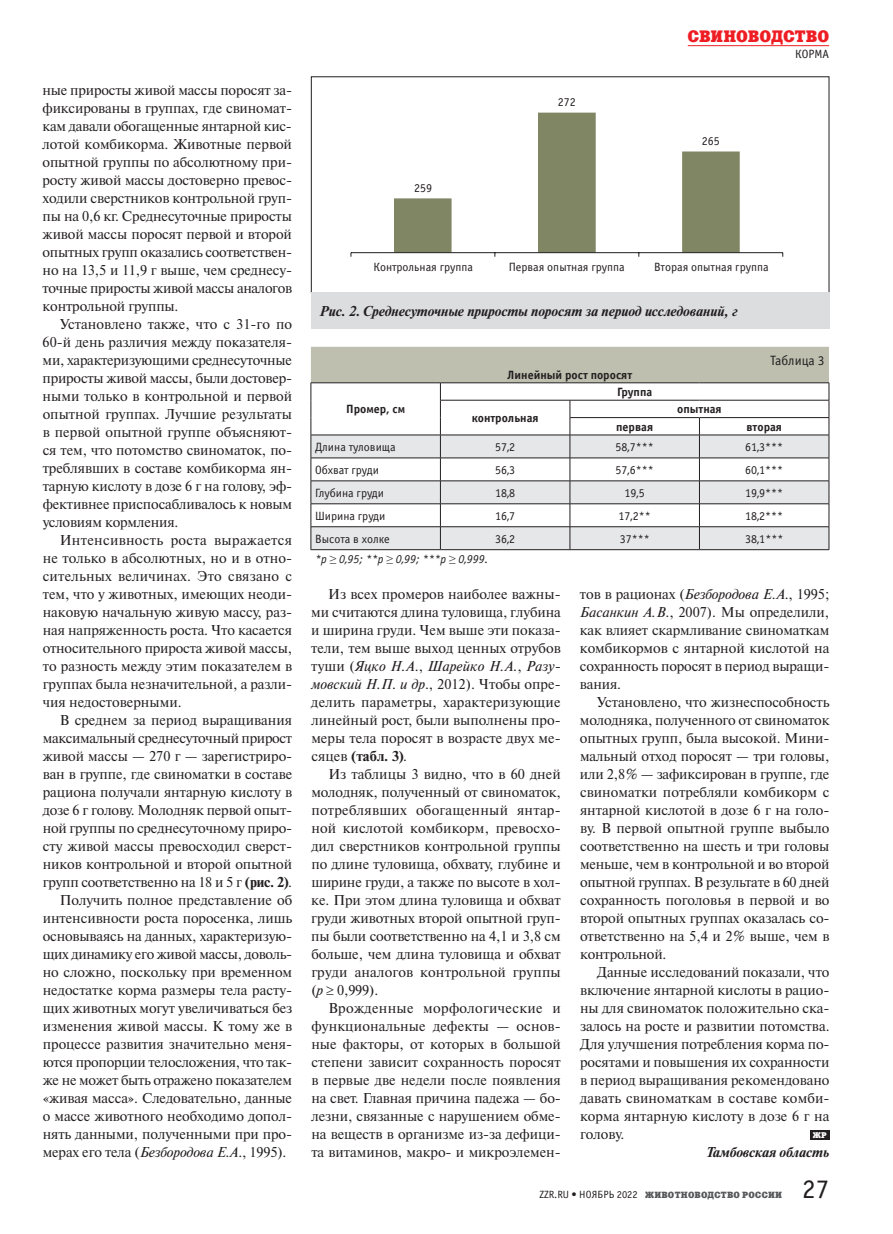
<style>
.page{position:relative;width:893px;height:1234px;background:#fff}
.page>*{position:absolute;margin:0;border:0;box-sizing:border-box;transform-origin:0 0}
.t1{font:27px "Officina Sans C";color:#231f20}
.t2{font:16.5px "Xenia C";letter-spacing:.005em;color:#ee1d23}
.t3{font:14.25px/18px "Newton C";letter-spacing:-.005em;color:#231f20;text-align:justify}
.t4{font:italic 700 14.25px "Newton C";letter-spacing:-.01em;color:#231f20}
.t5{font:14.25px "Newton C";letter-spacing:-.025em;color:#231f20}
.t6{font:13.5px "Officina Sans C";color:#231f20}
.t7{font:12px "Officina Sans C";color:#231f20}
.t8{font:700 12px "Officina Sans C";color:#231f20}
.t9{font:italic 12px "Officina Sans C";color:#231f20}
.t10{font:9px "Xenia C";letter-spacing:.025em;color:#57585a}
.t11{font:8.25px "Xenia C";color:#fff}
.s1{font-weight:700}
.s2{font-style:italic}
.s3{font-family:"Times New Roman";font-style:normal}
.s4{font-family:"Officina Sans C";font-size:10.5px;color:#231f20}
</style>
<div class="page">
<hr style="left:688px;top:45px;width:141px;height:1px;background:#ee1d23">
<div style="left:810px;top:1129px;width:19px;height:10px;background:#231f20"></div>
<svg style="left:311px;top:550px;width:518px;height:1px"></svg>
<hr style="left:311px;top:549px;width:129px;height:1px;background:#231f20">
<hr style="left:440px;top:549px;width:130px;height:1px;background:#231f20">
<hr style="left:570px;top:549px;width:129px;height:1px;background:#231f20">
<svg style="left:311px;top:347px;width:519px;height:202px"></svg>
<hr style="left:699px;top:549px;width:130px;height:1px;background:#231f20">
<div style="left:311px;top:293px;width:518px;height:36px;background:#dcdddf"></div>
<svg style="left:394px;top:113px;width:346px;height:139px"></svg>
<hr style="left:351px;top:252px;width:432px;height:1px;background:#231f20">
<p class="t3" style="left:43px;top:81px;width:251px">ные приросты живой массы поросят за&shy;фиксированы в группах, где свиномат&shy;кам давали обогащенные янтарной кис&shy;лотой комбикорма. Животные первой опытной группы по абсолютному при&shy;росту живой массы достоверно превос&shy;ходили сверстников контрольной груп&shy;пы на 0,6 кг. Среднесуточные приросты живой массы поросят первой и второй опытных групп оказались соответствен&shy;но на 13,5 и 11,9 г выше, чем среднесу&shy;точные приросты живой массы аналогов контрольной группы.</p>
<p class="t3" style="left:43px;top:315px;width:251px;text-indent:17px">Установлено также, что с 31‑го по 60‑й день различия между показателя&shy;ми, характеризующими среднесуточные приросты живой массы, были достовер&shy;ными только в контрольной и первой опытной группах. Лучшие результаты в первой опытной группе объясняют&shy;ся тем, что потомство свиноматок, по&shy;треблявших в составе комбикорма ян&shy;тарную кислоту в дозе 6 г на голову, эф&shy;фективнее приспосабливалось к новым условиям кормления.</p>
<p class="t3" style="left:43px;top:531px;width:251px;text-indent:17px">Интенсивность роста выражается не только в абсолютных, но и в отно&shy;сительных величинах. Это связано с тем, что у животных, имеющих неоди&shy;наковую начальную живую массу, раз&shy;ная напряженность роста. Что касается относительного прироста живой массы, то разность между этим показателем в группах была незначительной, а разли&shy;чия недостоверными.</p>
<p class="t3" style="left:60px;top:711px;width:234px">В среднем за период выращивания</p>
<p class="t5" style="left:43px;top:730px;width:251px">максимальный среднесуточный прирост</p>
<p class="t3" style="left:43px;top:747px;width:251px">живой массы — 270 г — зарегистриро-</p>
<p class="t3" style="left:43px;top:765px;width:251px">ван в группе, где свиноматки в составе</p>
<p class="t3" style="left:43px;top:783px;width:251px">рациона получали янтарную кислоту в</p>
<p class="t3" style="left:43px;top:801px;width:251px">дозе 6 г голову. Молодняк первой опыт-</p>
<p class="t3" style="left:43px;top:819px;width:251px">ной группы по среднесуточному приро-</p>
<p class="t3" style="left:43px;top:837px;width:251px">сту живой массы превосходил сверст-</p>
<p class="t3" style="left:43px;top:855px;width:251px">ников контрольной и второй опытной</p>
<p class="t3" style="left:43px;top:873px;width:251px">групп соответственно на 18 и 5 г <span class="s1">(рис. 2)</span>.</p>
<p class="t3" style="left:60px;top:891px;width:234px">Получить полное представление об</p>
<p class="t3" style="left:43px;top:909px;width:251px">интенсивности роста поросенка, лишь</p>
<p class="t3" style="left:43px;top:927px;width:249px">основываясь на данных, характеризую-</p>
<p class="t5" style="left:43px;top:946px;width:251px">щих динамику его живой массы, доволь-</p>
<p class="t3" style="left:43px;top:963px;width:251px">но сложно, поскольку при временном</p>
<p class="t3" style="left:43px;top:981px;width:251px">недостатке корма размеры тела расту-</p>
<p class="t3" style="left:43px;top:999px;width:251px">щих животных могут увеличиваться без</p>
<p class="t3" style="left:43px;top:1017px;width:251px">изменения живой массы. К тому же в</p>
<p class="t3" style="left:43px;top:1035px;width:251px">процессе развития значительно меня-</p>
<p class="t3" style="left:43px;top:1053px;width:251px">ются пропорции телосложения, что так-</p>
<p class="t3" style="left:43px;top:1071px;width:251px">же не может быть отражено показателем</p>
<p class="t3" style="left:43px;top:1089px;width:251px">«живая масса». Следовательно, данные</p>
<p class="t3" style="left:43px;top:1107px;width:251px">о массе животного необходимо допол-</p>
<p class="t3" style="left:43px;top:1125px;width:251px">нять данными, полученными при про-</p>
<p class="t3" style="left:43px;top:1143px;width:245px">мерах его тела (<span class="s2">Безбородова Е.А</span>., 1995).</p>
<p class="t7" style="left:414px;top:181px;width:19px">259</p>
<p class="t7" style="left:558px;top:96px;width:19px">272</p>
<p class="t2" style="left:688px;top:26px;width:143px">СВИНОВОДСТВО</p>
<p class="t7" style="left:795px;top:48px;width:36px">КОРМА</p>
<p class="t7" style="left:702px;top:134px;width:19px">265</p>
<p class="t7" style="left:373px;top:260px;width:101px">Контрольная группа</p>
<p class="t7" style="left:509px;top:260px;width:118px">Первая опытная группа</p>
<p class="t7" style="left:654px;top:260px;width:116px">Вторая опытная группа</p>
<p class="t4" style="left:320px;top:304px;width:419px">Рис. 2. Среднесуточные приросты поросят за период исследований, г</p>
<p class="t8" style="left:346px;top:402px;width:61px">Промер, см</p>
<p class="t8" style="left:508px;top:367px;width:126px">Линейный рост поросят</p>
<p class="t8" style="left:617px;top:385px;width:36px">Группа</p>
<p class="t8" style="left:677px;top:402px;width:46px">опытная</p>
<p class="t6" style="left:770px;top:353px;width:56px">Таблица 3</p>
<p class="t8" style="left:472px;top:411px;width:68px">контрольная</p>
<p class="t8" style="left:616px;top:420px;width:38px">первая</p>
<p class="t8" style="left:746px;top:420px;width:37px">вторая</p>
<p class="t7" style="left:315px;top:440px;width:82px">Длина туловища</p>
<p class="t7" style="left:495px;top:440px;width:22px">57,2</p>
<p class="t7" style="left:616px;top:440px;width:40px">58,7***</p>
<p class="t7" style="left:745px;top:440px;width:40px">61,3***</p>
<p class="t7" style="left:315px;top:463px;width:65px">Обхват груди</p>
<p class="t7" style="left:495px;top:463px;width:22px">56,3</p>
<p class="t7" style="left:616px;top:463px;width:40px">57,6***</p>
<p class="t7" style="left:745px;top:463px;width:40px">60,1***</p>
<p class="t7" style="left:315px;top:486px;width:70px">Глубина груди</p>
<p class="t7" style="left:495px;top:486px;width:22px">18,8</p>
<p class="t7" style="left:625px;top:486px;width:22px">19,5</p>
<p class="t7" style="left:745px;top:486px;width:40px">19,9***</p>
<p class="t7" style="left:315px;top:509px;width:72px">Ширина груди</p>
<p class="t7" style="left:495px;top:509px;width:22px">16,7</p>
<p class="t7" style="left:619px;top:509px;width:34px">17,2**</p>
<p class="t7" style="left:745px;top:509px;width:40px">18,2***</p>
<p class="t7" style="left:315px;top:532px;width:76px">Высота в холке</p>
<p class="t7" style="left:495px;top:532px;width:22px">36,2</p>
<p class="t7" style="left:620px;top:532px;width:31px">37***</p>
<p class="t7" style="left:745px;top:532px;width:40px">38,1***</p>
<p class="t9" style="left:315px;top:552px;width:175px">*р <span class="s3">≥</span> 0,95; **р <span class="s3">≥</span> 0,99; ***р <span class="s3">≥</span> 0,999.</p>
<p class="t3" style="left:311px;top:585px;width:251px;text-indent:17px">Из всех промеров наиболее важны&shy;ми считаются длина туловища, глубина и ширина груди. Чем выше эти показа&shy;тели, тем выше выход ценных отрубов туши (<span class="s2">Яцко Н.А</span>., <span class="s2">Шарейко Н.А.</span>, <span class="s2">Разу&shy;мовский Н.П. и др</span>., 2012). Чтобы опре&shy;делить параметры, характеризующие линейный рост, были выполнены про&shy;меры тела поросят в возрасте двух ме&shy;сяцев <span class="s1">(табл. 3)</span>.</p>
<p class="t3" style="left:311px;top:765px;width:251px;text-indent:17px">Из таблицы 3 видно, что в 60 дней молодняк, полученный от свиноматок, потреблявших обогащенный янтар&shy;ной кислотой комбикорм, превосхо&shy;дил сверстников контрольной группы по длине туловища, обхвату, глубине и ширине груди, а также по высоте в хол&shy;ке. При этом длина туловища и обхват груди животных второй опытной груп&shy;пы были соответственно на 4,1 и 3,8 см больше, чем длина туловища и обхват груди аналогов контрольной группы (<span class="s2">р</span> ≥ 0,999).</p>
<p class="t3" style="left:311px;top:999px;width:251px;text-indent:17px">Врожденные морфологические и функциональные дефекты — основ&shy;ные факторы, от которых в большой степени зависит сохранность поросят в первые две недели после появления на свет. Главная причина падежа — бо&shy;лезни, связанные с нарушением обме&shy;на веществ в организме из‑за дефици&shy;та витаминов, макро- и микроэлемен-</p>
<p class="t3" style="left:580px;top:585px;width:251px">тов в рационах (<span class="s2">Безбородова Е.А</span>., 1995; <span class="s2">Басанкин А.В</span>., 2007). Мы определили, как влияет скармливание свиноматкам комбикормов с янтарной кислотой на сохранность поросят в период выращи&shy;вания.</p>
<p class="t3" style="left:580px;top:692px;width:251px;text-indent:17px">Установлено, что жизнеспособность молодняка, полученного от свиноматок опытных групп, была высокой. Мини&shy;мальный отход поросят — три головы, или 2,8% — зафиксирован в группе, где свиноматки потребляли комбикорм с янтарной кислотой в дозе 6 г на голо&shy;ву. В первой опытной группе выбыло соответственно на шесть и три головы меньше, чем в контрольной и во второй опытной группах. В результате в 60 дней сохранность поголовья в первой и во второй опытных группах оказалась со&shy;ответственно на 5,4 и 2% выше, чем в контрольной.</p>
<p class="t3" style="left:580px;top:962px;width:251px;text-indent:17px">Данные исследований показали, что включение янтарной кислоты в рацио&shy;ны для свиноматок положительно ска&shy;залось на росте и развитии потомства.<br>Для улучшения потребления корма по&shy;росятами и повышения их сохранности в период выращивания рекомендовано давать свиноматкам в составе комби&shy;корма янтарную кислоту в дозе 6 г на голову.</p>
<p class="t11" style="left:813px;top:1129px;width:15px">ЖР</p>
<p class="t4" style="left:706px;top:1144px;width:125px">Тамбовская область</p>
<p class="t10" style="left:539px;top:1188px;width:244px"><span class="s4">ZZR.RU • НОЯБРЬ 2022</span> ЖИВОТНОВОДСТВО РОССИИ</p>
<h1 class="t1" style="left:802px;top:1174px;width:28px">27</h1>
</div>
